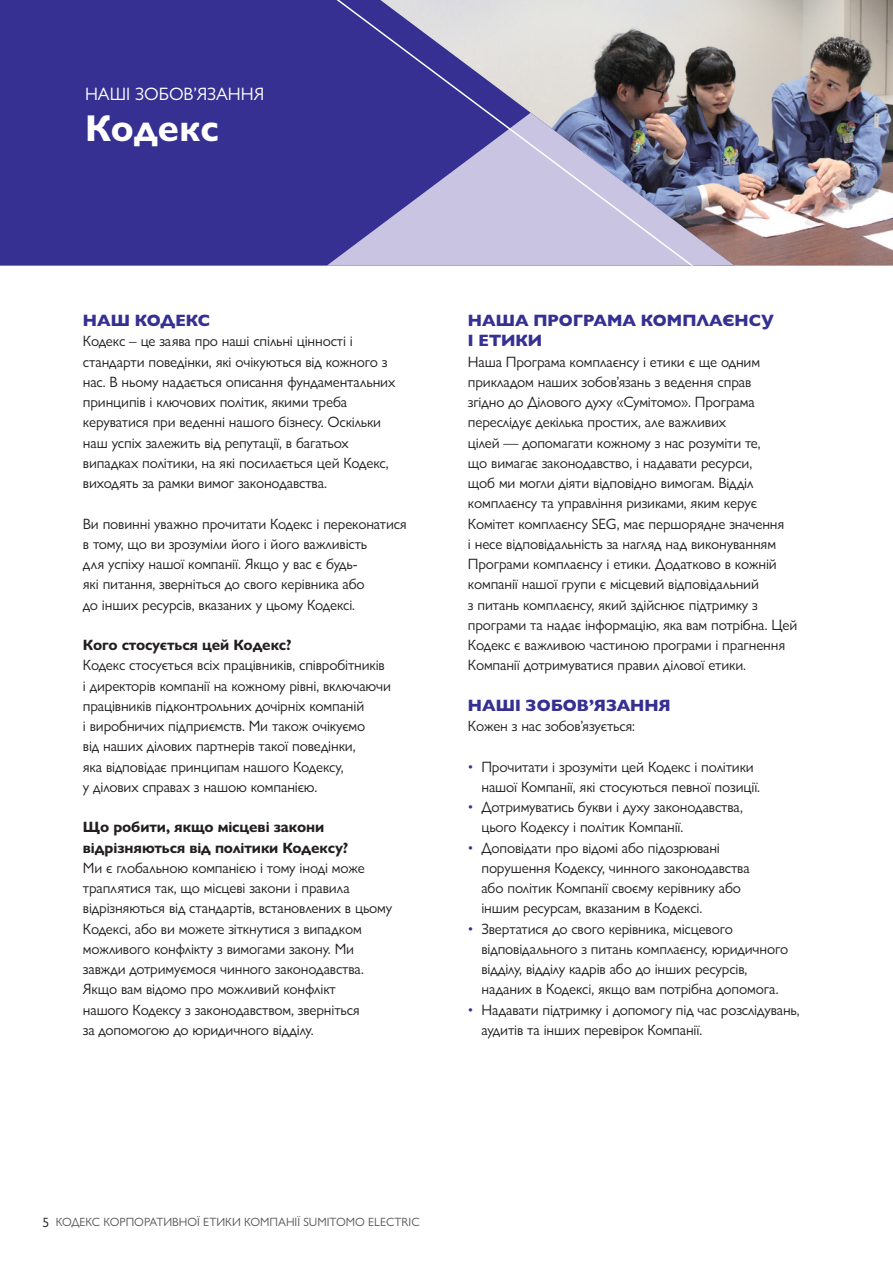
<style>
.page{position:relative;width:893px;height:1263px;background:#fff}
.page>*{position:absolute;margin:0;border:0;box-sizing:border-box;transform-origin:0 0}
.t1{font:700 37.5px "Gill Sans Nova";color:#fff}
.t2{font:18px "Gill Sans Nova";color:#fff}
.BLUE_HEADS{font:800 16.5px/20.2px "Gill Sans Nova";color:#353092}
.BODY{font:15px/20.2px "Gill Sans Nova";letter-spacing:-.01em;color:#231f20}
.BODY_BOLD_SUBHEADS{font:700 15px/20.2px "Gill Sans Nova";letter-spacing:-.01em;color:#231f20}
.t3{font:12px "Gill Sans Nova";color:#57585a}
.s1{color:#353092}
.s2{font-size:13.5px;color:#231f20}
</style>
<div class="page">
<img style="left:735px;top:0;width:158px;height:266px">
<svg style="left:0;top:0;width:735px;height:266px;background:#6661a2"></svg>
<p class="t2" style="left:85px;top:83px;width:181px">НАШІ ЗОБОВ’ЯЗАННЯ</p>
<p class="t1" style="left:85px;top:105px;width:135px">Кодекс</p>
<p class="BLUE_HEADS" style="left:83px;top:310px;width:129px">НАШ КОДЕКС</p>
<p class="BODY" style="left:83px;top:331px;width:314px">Кодекс – це заява про наші спільні цінності і стандарти поведінки, які очікуються від кожного з нас. В ньому надається описання фундаментальних принципів і ключових політик, якими треба керуватися при веденні нашого бізнесу. Оскільки наш успіх залежить від репутації, в багатьох випадках політики, на які посилається цей Кодекс, виходять за рамки вимог законодавства.</p>
<p class="BODY" style="left:83px;top:513px;width:325px">Ви повинні уважно прочитати Кодекс і переконатися в тому, що ви зрозуміли його і його важливість<br>для успіху нашої компанії. Якщо у вас є будь-<br>які питання, зверніться до свого керівника або<br>до інших ресурсів, вказаних у цьому Кодексі.</p>
<p class="BODY_BOLD_SUBHEADS" style="left:83px;top:635px;width:210px">Кого стосується цей Кодекс?</p>
<p class="BODY" style="left:83px;top:655px;width:310px">Кодекс стосується всіх працівників, співробітників і директорів компанії на кожному рівні, включаючи працівників підконтрольних дочірніх компаній<br>і виробничих підприємств. Ми також очікуємо<br>від наших ділових партнерів такої поведінки,<br>яка відповідає принципам нашого Кодексу,<br>у ділових справах з нашою компанією.</p>
<p class="BODY_BOLD_SUBHEADS" style="left:83px;top:817px;width:267px">Що робити, якщо місцеві закони відрізняються від політики Кодексу?</p>
<p class="BODY" style="left:83px;top:857px;width:311px">Ми є глобальною компанією і тому іноді може траплятися так, що місцеві закони і правила відрізняються від стандартів, встановлених в цьому Кодексі, або ви можете зіткнутися з випадком можливого конфлікту з вимогами закону. Ми завжди дотримуємося чинного законодавства.<br>Якщо вам відомо про можливий конфлікт<br>нашого Кодексу з законодавством, зверніться<br>за допомогою до юридичного відділу.</p>
<p class="BLUE_HEADS" style="left:468px;top:310px;width:307px">НАША ПРОГРАМА КОМПЛАЄНСУ<br>І ЕТИКИ</p>
<p class="BODY" style="left:468px;top:351px;width:331px">Наша Програма комплаєнсу і етики є ще одним прикладом наших зобов’язань з ведення справ<br>згідно до Ділового духу «Сумітомо». Програма переслідує декілька простих, але важливих<br>цілей — допомагати кожному з нас розуміти те,<br>що вимагає законодавство, і надавати ресурси,<br>щоб ми могли діяти відповідно вимогам. Відділ комплаєнсу та управління ризиками, яким керує Комітет комплаєнсу SEG, має першорядне значення<br>і несе відповідальність за нагляд над виконуванням Програми комплаєнсу і етики. Додатково в кожній компанії нашої групи є місцевий відповідальний<br>з питань комплаєнсу, який здійснює підтримку з програми та надає інформацію, яка вам потрібна. Цей Кодекс є важливою частиною програми і прагнення Компанії дотримуватися правил ділової етики.</p>
<p class="BLUE_HEADS" style="left:468px;top:695px;width:204px">НАШІ ЗОБОВ’ЯЗАННЯ</p>
<p class="BODY" style="left:468px;top:716px;width:169px">Кожен з нас зобов’язується:</p>
<p class="BODY" style="left:481px;top:756px;width:280px;text-indent:-14px"><span class="s1">•</span> Прочитати і зрозуміти цей Кодекс і політики нашої Компанії, які стосуються певної позиції.</p>
<p class="BODY" style="left:481px;top:797px;width:263px;text-indent:-14px"><span class="s1">•</span> Дотримуватись букви і духу законодавства, цього Кодексу і політик Компанії.</p>
<p class="BODY" style="left:481px;top:837px;width:270px;text-indent:-14px"><span class="s1">•</span> Доповідати про відомі або підозрювані порушення Кодексу, чинного законодавства або політик Компанії своєму керівнику або іншим ресурсам, вказаним в Кодексі.</p>
<p class="BODY" style="left:481px;top:918px;width:308px;text-indent:-14px"><span class="s1">•</span> Звертатися до свого керівника, місцевого відповідального з питань комплаєнсу, юридичного відділу, відділу кадрів або до інших ресурсів, наданих в Кодексі, якщо вам потрібна допомога.</p>
<p class="BODY" style="left:481px;top:999px;width:320px;text-indent:-14px"><span class="s1">•</span> Надавати підтримку і допомогу під час розслідувань, аудитів та інших перевірок Компанії.</p>
<p class="t3" style="left:43px;top:1215px;width:379px"><span class="s2">5</span> КОДЕКС КОРПОРАТИВНОЇ ЕТИКИ КОМПАНІЇ SUMITOMO ELECTRIC</p>
</div>
